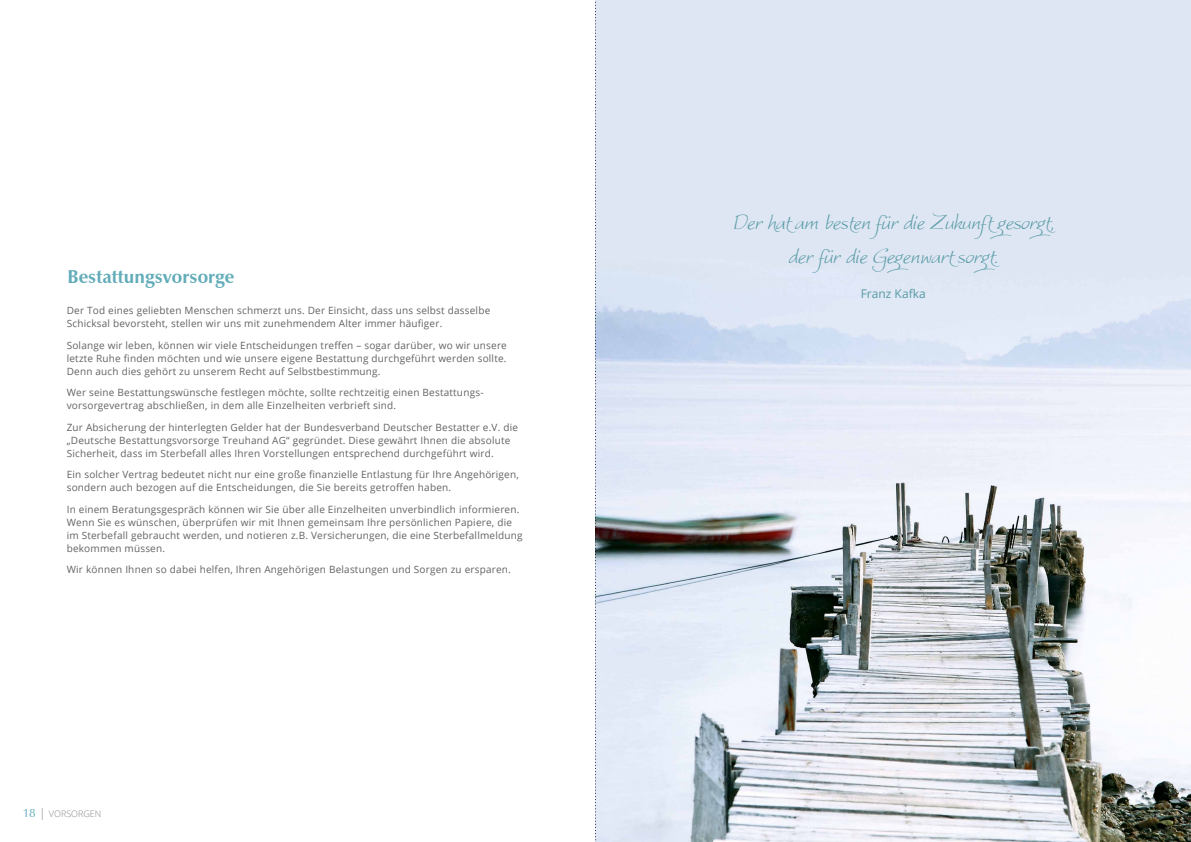
<style>
.page{position:relative;width:1191px;height:842px;background:#fff}
.page>*{position:absolute;margin:0;border:0;box-sizing:border-box;transform-origin:0 0}
.t1{font:italic 28px/33.6px "Worstveld Sling Extra 2";color:#569aa5;text-align:center}
.t2{font:700 18.7px "Zapf Humanist 601 BT";color:#62acb9}
.t3{font:12px "Open Sans";color:#569aa5}
.t4{font:10px/13px "Open Sans";letter-spacing:.02em;color:#636362}
.t5{font:300 9px "Open Sans";color:#878786}
.s1{font-family:"Zapf Humanist 601 BT";font-weight:400;font-size:12px;color:#62acb9}
.s2{font-size:12px}
</style>
<div class="page">
<img style="left:596px;top:0;width:595px;height:842px">
<svg style="left:595px;top:0;width:1px;height:842px"></svg>
<h2 class="t2" style="left:68px;top:265px;width:168px">Bestattungsvorsorge</h2>
<p class="t4" style="left:67px;top:304px;width:425px">Der Tod eines geliebten Menschen schmerzt uns. Der Einsicht, dass uns selbst dasselbe<br>Schicksal bevorsteht, stellen wir uns mit zunehmendem Alter immer häufiger.</p>
<p class="t4" style="left:67px;top:339px;width:442px;text-align:justify">Solange wir leben, können wir viele Entscheidungen treffen – sogar darüber, wo wir unsere letzte Ruhe finden möchten und wie unsere eigene Bestattung durchgeführt werden sollte.<br>Denn auch dies gehört zu unserem Recht auf Selbstbestimmung.</p>
<p class="t4" style="left:67px;top:386px;width:418px">Wer seine Bestattungswünsche festlegen möchte, sollte rechtzeitig einen Bestattungs&shy;vorsorgevertrag abschließen, in dem alle Einzelheiten verbrieft sind.</p>
<p class="t4" style="left:67px;top:421px;width:453px">Zur Absicherung der hinterlegten Gelder hat der Bundesverband Deutscher Bestatter e.V. die „Deutsche Bestattungsvorsorge Treuhand AG“ gegründet. Diese gewährt Ihnen die absolute<br>Sicherheit, dass im Sterbefall alles Ihren Vorstellungen entsprechend durchgeführt wird.</p>
<p class="t4" style="left:67px;top:468px;width:454px">Ein solcher Vertrag bedeutet nicht nur eine große finanzielle Entlastung für Ihre Angehörigen, sondern auch bezogen auf die Entscheidungen, die Sie bereits getroffen haben.</p>
<p class="t4" style="left:67px;top:503px;width:457px">In einem Beratungsgespräch können wir Sie über alle Einzelheiten unverbindlich informieren.<br>Wenn Sie es wünschen, überprüfen wir mit Ihnen gemeinsam Ihre persönlichen Papiere, die im Sterbefall gebraucht werden, und notieren z.B. Versicherungen, die eine Sterbefallmeldung bekommen müssen.</p>
<p class="t4" style="left:67px;top:563px;width:446px">Wir können Ihnen so dabei helfen, Ihren Angehörigen Belastungen und Sorgen zu ersparen.</p>
<p class="t5" style="left:23px;top:807px;width:80px"><span class="s1">18</span> <span class="s2">|</span> VORSORGEN</p>
<h1 class="t1" style="left:732px;top:208px;width:324px">Der hat am besten für die Zukunft gesorgt, der für die Gegenwart sorgt.</h1>
<p class="t3" style="left:860px;top:285px;width:66px">Franz Kafka</p>
</div>
